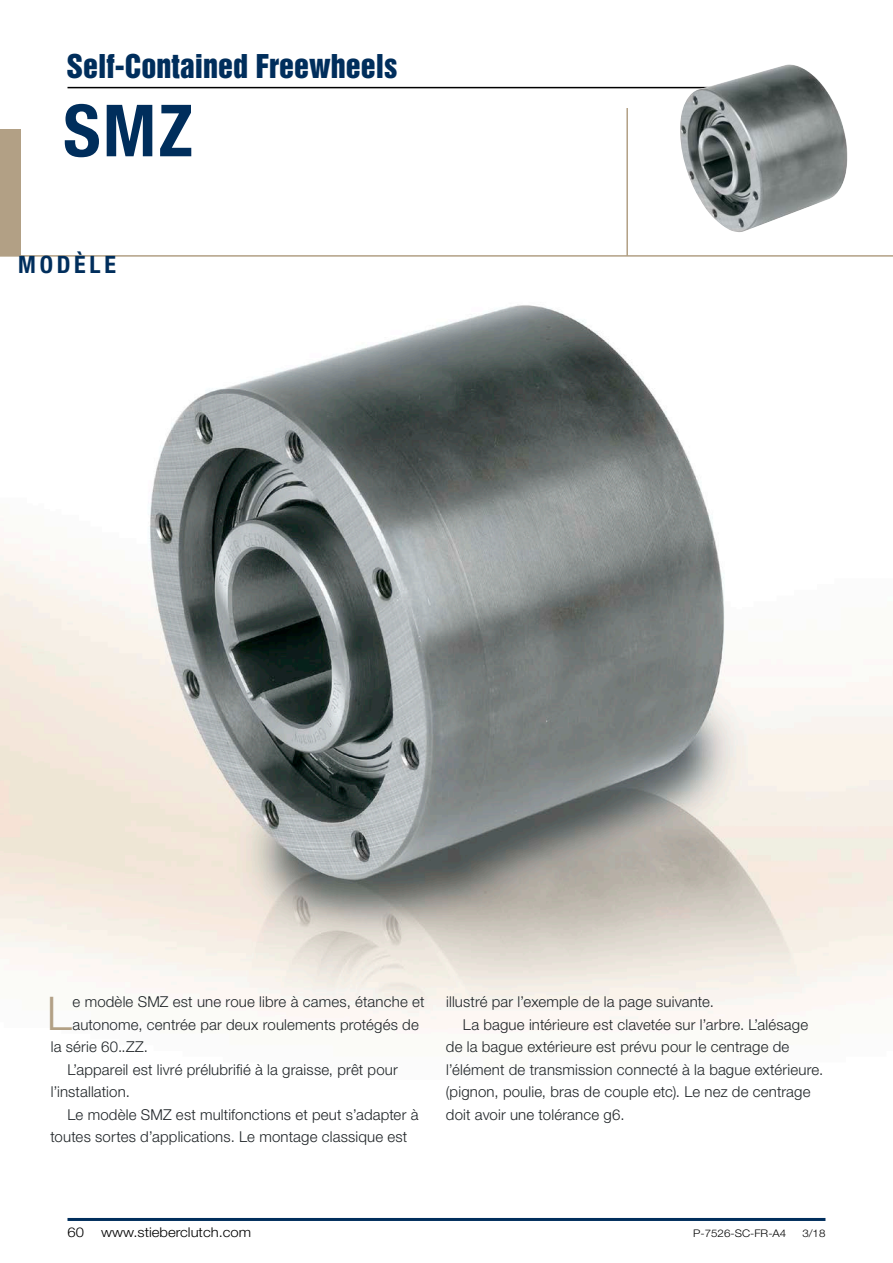
<style>
.page{position:relative;width:893px;height:1263px;background:#fff}
.page>*{position:absolute;margin:0;border:0;box-sizing:border-box;transform-origin:0 0}
.Headline_Big{font:700 condensed 72px "Helvetica Neue LT Std";color:#002e5c}
.Fließtext_Initial{font:300 46.5px "Helvetica Neue LT Std";color:#b2a085}
.t1{font:30px "Helvetica Inserat LT Std";color:#002e5c}
.Headline_Blau{font:700 condensed 24px "Helvetica Neue LT Std";letter-spacing:.16em;color:#002e5c}
.Fließtext_Initial-2{font:300 15px/22.5px "Helvetica Neue LT Std";letter-spacing:.01em;color:#1f2427}
.t2{font:300 13.5px "Helvetica Neue LT Std";color:#000;scale:1.1 1}
.t3{font:300 10.5px "Helvetica Neue LT Std";color:#000;scale:1.1 1}
</style>
<div class="page">
<hr style="left:68px;top:87px;width:756px;height:1px;background:#000">
<img style="left:0;top:305px;width:893px;height:726px">
<hr style="left:626px;top:108px;width:2px;height:148px;background:#b2a085">
<hr style="left:0;top:255px;width:893px;height:2px;background:#b2a085">
<img style="left:679px;top:64px;width:169px;height:168px">
<hr style="left:68px;top:1218px;width:757px;height:3px;background:#002e5c">
<div style="left:0;top:129px;width:20px;height:127px;background:#b2a085"></div>
<p class="t1" style="left:67px;top:48px;width:332px">Self-Contained Freewheels</p>
<p class="Headline_Big" style="left:63px;top:87px;width:131px">SMZ</p>
<p class="Headline_Blau" style="left:18px;top:250px;width:99px">MODÈLE</p>
<p class="Fließtext_Initial" style="left:47px;top:985px;width:26px">L</p>
<p class="Fließtext_Initial-2" style="left:73px;top:990px;width:353px">e modèle SMZ est une roue libre à cames, étanche et</p>
<p class="Fließtext_Initial-2" style="left:72px;top:1013px;width:348px">autonome, centrée par deux roulements protégés de</p>
<p class="Fließtext_Initial-2" style="left:51px;top:1035px;width:99px">la série 60..ZZ.</p>
<p class="Fließtext_Initial-2" style="left:51px;top:1058px;width:349px;text-indent:17px">L’appareil est livré prélubrifié à la graisse, prêt pour l’installation.</p>
<p class="Fließtext_Initial-2" style="left:50px;top:1103px;width:370px;text-indent:17px">Le modèle SMZ est multifonctions et peut s’adapter à toutes sortes d’applications. Le montage classique est</p>
<p class="Fließtext_Initial-2" style="left:446px;top:990px;width:269px">illustré par l’exemple de la page suivante.</p>
<p class="Fließtext_Initial-2" style="left:446px;top:1013px;width:379px;text-indent:17px">La bague intérieure est clavetée sur l’arbre. L’alésage de la bague extérieure est prévu pour le centrage de l’élément de transmission connecté à la bague extérieure. (pignon, poulie, bras de couple etc). Le nez de centrage doit avoir une tolérance g6.</p>
<p class="t2" style="left:68px;top:1223px;width:17px">60</p>
<p class="t2" style="left:101px;top:1223px;width:138px">www.stieberclutch.com</p>
<p class="t3" style="left:693px;top:1226px;width:86px">P-7526-SC-FR-A4</p>
<p class="t3" style="left:802px;top:1226px;width:23px">3/18</p>
</div>
